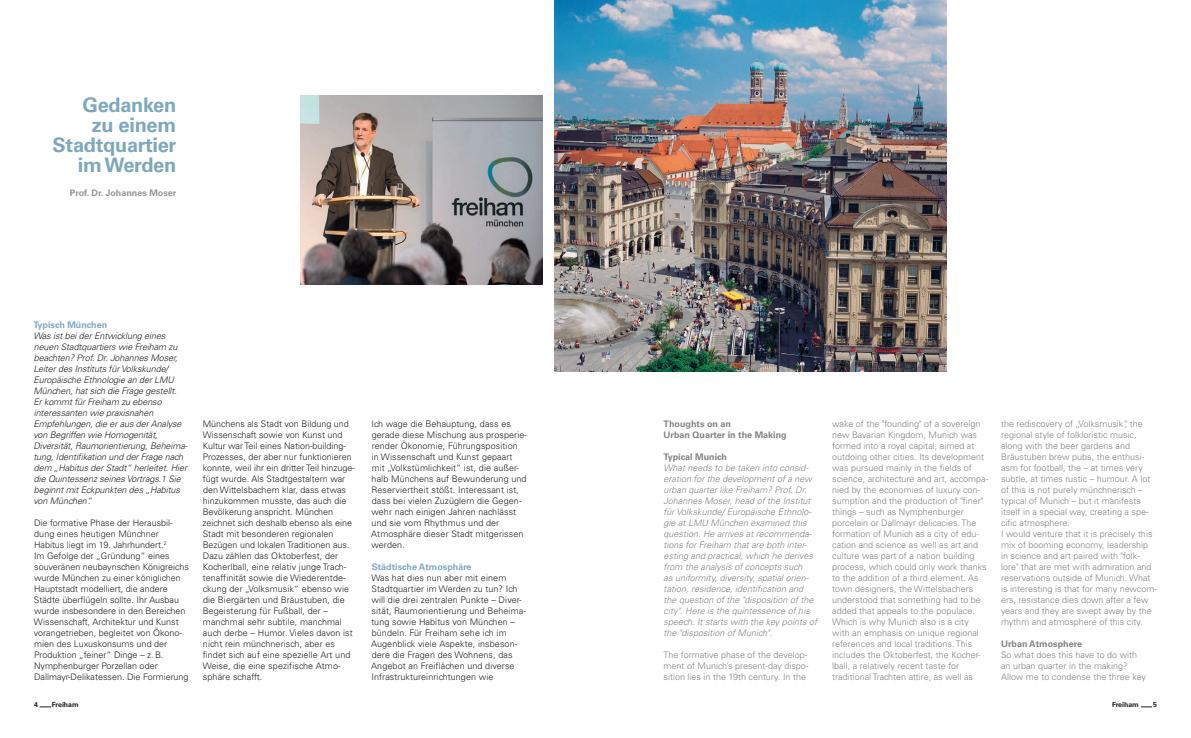
<style>
.page{position:relative;width:1191px;height:738px;background:#fff}
.page>*{position:absolute;margin:0;border:0;box-sizing:border-box;transform-origin:0 0}
.t1{font:700 20px/20px "Univers";letter-spacing:-.015em;color:#7fa8bc;text-align:right}
.t2{font:300 9px/11px "Univers";color:#231f20}
.t3{font:300 9px/11px "Univers";color:#808285}
.t4{font:italic 300 9px/11px "Univers";color:#808285}
.t5{font:italic 300 9px/11px "Univers";letter-spacing:-.01em;color:#231f20}
.t6{font:700 9px/11px "Univers";color:#808285}
.t7{font:700 9px "Univers";color:#7fa8bc}
.t8{font:700 9px "Univers";color:#939598}
.t9{font:700 7px "Univers";color:#231f20}
</style>
<div class="page">
<img style="left:555px;top:0;width:391px;height:371px">
<img style="left:300px;top:96px;width:242px;height:189px">
<svg style="left:1140px;top:706px;width:12px;height:1px"></svg>
<h1 class="t1" style="left:52px;top:95px;width:125px">Gedanken<br>zu einem<br>Stadtquartier im Werden</h1>
<p class="t8" style="left:70px;top:187px;width:108px">Prof. Dr. Johannes Moser</p>
<p class="t7" style="left:33px;top:319px;width:75px">Typisch München</p>
<p class="t5" style="left:33px;top:330px;width:156px">Was ist bei der Entwicklung eines neuen Stadtquartiers wie Freiham zu beachten? Prof. Dr. Johannes Moser, Leiter des Instituts für Volkskunde/ Europäische Ethnologie an der LMU München, hat sich die Frage gestellt.<br>Er kommt für Freiham zu ebenso interessanten wie praxisnahen Empfehlungen, die er aus der Analyse von Begriffen wie Homogenität, Diversität, Raumorientierung, Beheima&shy;tung, Identifikation und der Frage nach dem „Habitus der Stadt“ herleitet. Hier die Quintessenz seines Vortrags.1 Sie beginnt mit Eckpunkten des „Habitus von München“.</p>
<p class="t2" style="left:34px;top:517px;width:156px">Die formative Phase der Herausbil&shy;dung eines heutigen Münchner Habitus liegt im 19. Jahrhundert.<sup>2<br></sup>Im Gefolge der „Gründung“ eines souveränen neubayrischen Königreichs wurde München zu einer königlichen Hauptstadt modelliert, die andere Städte überflügeln sollte. Ihr Ausbau wurde insbesondere in den Bereichen Wissenschaft, Architektur und Kunst vorangetrieben, begleitet von Ökono&shy;mien des Luxuskonsums und der Produktion „feiner“ Dinge – z. B.<br>Nymphenburger Porzellan oder Dallmayr-Delikatessen. Die Formierung</p>
<p class="t2" style="left:202px;top:418px;width:154px">Münchens als Stadt von Bildung und Wissenschaft sowie von Kunst und Kultur war Teil eines Nation-building-Prozesses, der aber nur funktionieren konnte, weil ihr ein dritter Teil hinzuge&shy;fügt wurde. Als Stadtgestaltern war den Wittelsbachern klar, dass etwas hinzukommen musste, das auch die Bevölkerung anspricht. München zeichnet sich deshalb ebenso als eine Stadt mit besonderen regionalen Bezügen und lokalen Traditionen aus.<br>Dazu zählen das Oktoberfest, der Kocherlball, eine relativ junge Trach&shy;tenaffinität sowie die Wiederentde&shy;ckung der „Volksmusik“ ebenso wie die Biergärten und Bräustuben, die Begeisterung für Fußball, der – manchmal sehr subtile, manchmal auch derbe – Humor. Vieles davon ist nicht rein münchnerisch, aber es findet sich auf eine spezielle Art und Weise, die eine spezifische Atmo&shy;sphäre schafft.</p>
<p class="t2" style="left:371px;top:418px;width:157px">Ich wage die Behauptung, dass es gerade diese Mischung aus prosperie&shy;render Ökonomie, Führungsposition<br>in Wissenschaft und Kunst gepaart mit „Volkstümlichkeit“ ist, die außer&shy;halb Münchens auf Bewunderung und Reserviertheit stößt. Interessant ist, dass bei vielen Zuzüglern die Gegen&shy;wehr nach einigen Jahren nachlässt und sie vom Rhythmus und der Atmosphäre dieser Stadt mitgerissen werden.</p>
<p class="t7" style="left:372px;top:561px;width:101px">Städtische Atmosphäre</p>
<p class="t2" style="left:371px;top:572px;width:156px">Was hat dies nun aber mit einem Stadtquartier im Werden zu tun? Ich will die drei zentralen Punkte – Diver&shy;sität, Raumorientierung und Beheima&shy;tung sowie Habitus von München – bündeln. Für Freiham sehe ich im Augenblick viele Aspekte, insbeson&shy;dere die Fragen des Wohnens, das Angebot an Freiflächen und diverse Infrastruktureinrichtungen wie</p>
<p class="t6" style="left:663px;top:418px;width:125px">Thoughts on an<br>Urban Quarter in the Making</p>
<p class="t6" style="left:663px;top:451px;width:65px">Typical Munich</p>
<p class="t4" style="left:663px;top:462px;width:155px">What needs to be taken into consid&shy;eration for the development of a new urban quarter like Freiham? Prof. Dr.<br>Johannes Moser, head of the Institut für Volkskunde/ Europäische Ethnolo&shy;gie at LMU München examined this question. He arrives at recommenda&shy;tions for Freiham that are both inter&shy;esting and practical, which he derives from the analysis of concepts such<br>as uniformity, diversity, spatial orien&shy;tation, residence, identification and the question of the "disposition of the city". Here is the quintessence of his speech. It starts with the key points of the "disposition of Munich".</p>
<p class="t3" style="left:663px;top:649px;width:146px">The formative phase of the develop&shy;ment of Munich’s present-day dispo&shy;sition lies in the 19th century. In the</p>
<p class="t3" style="left:832px;top:418px;width:157px">wake of the "founding" of a sovereign new Bavarian Kingdom, Munich was formed into a royal capital, aimed at outdoing other cities. Its development was pursued mainly in the fields of science, architecture and art, accompa&shy;nied by the economies of luxury con&shy;sumption and the production of "finer" things – such as Nymphenburger porcelain or Dallmayr delicacies. The formation of Munich as a city of edu&shy;cation and science as well as art and culture was part of a nation building process, which could only work thanks to the addition of a third element. As town designers, the Wittelsbachers understood that something had to be added that appeals to the populace.<br>Which is why Munich also is a city with an emphasis on unique regional references and local traditions. This includes the Oktoberfest, the Kocher&shy;lball, a relatively recent taste for traditional Trachten attire, as well as</p>
<p class="t3" style="left:1001px;top:418px;width:157px">the rediscovery of „Volksmusik“, the regional style of folkloristic music, along with the beer gardens and Bräustuben brew pubs, the enthusi&shy;asm for football, the – at times very subtle, at times rustic – humour. A lot of this is not purely münchnerisch – typical of Munich – but it manifests itself in a special way, creating a spe&shy;cific atmosphere.<br>I would venture that it is precisely this mix of booming economy, leadership in science and art paired with "folk&shy;lore" that are met with admiration and reservations outside of Munich. What is interesting is that for many newcom&shy;ers, resistance dies down after a few years and they are swept away by the rhythm and atmosphere of this city.</p>
<p class="t6" style="left:1001px;top:638px;width:83px">Urban Atmosphere</p>
<p class="t3" style="left:1001px;top:649px;width:147px">So what does this have to do with an urban quarter in the making?<br>Allow me to condense the three key</p>
<p class="t9" style="left:34px;top:699px;width:5px">4</p>
<p class="t9" style="left:52px;top:699px;width:28px">Freiham</p>
<p class="t9" style="left:1112px;top:699px;width:28px">Freiham</p>
<p class="t9" style="left:1153px;top:699px;width:5px">5</p>
</div>
